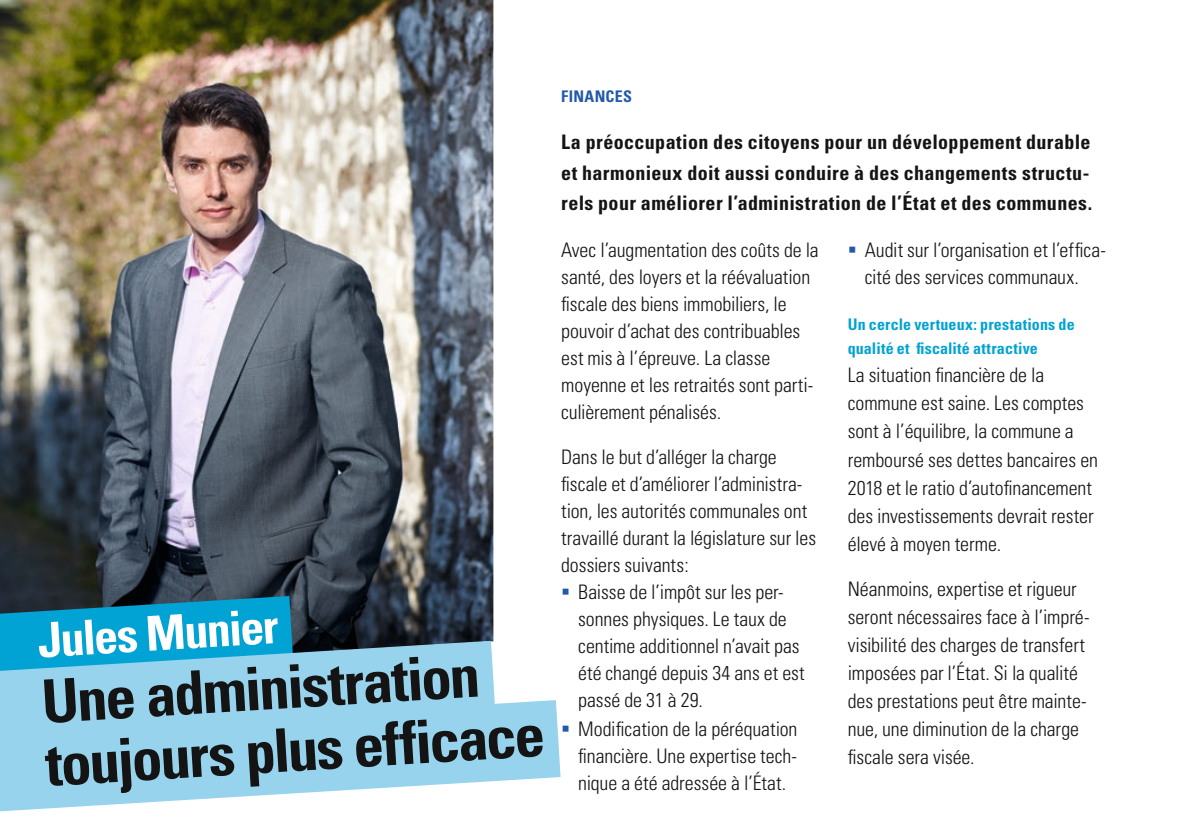
<style>
.page{position:relative;width:1191px;height:840px;background:#fff}
.page>*{position:absolute;margin:0;border:0;box-sizing:border-box;transform-origin:0 0}
.t1{font:700 condensed 60px/63px "Univers LT Std";color:#131413}
.t2{font:700 condensed 48px "Univers LT Std";color:#fff}
.TXT_courant{font:300 condensed 20px/27px "Univers LT Std";letter-spacing:-.005em;color:#131413}
.CHAPÒ{font:700 condensed 20px/30px "Univers LT Std";letter-spacing:.02em;color:#131413}
.SS_titre{font:700 condensed 16px/24px "Univers LT Std";letter-spacing:.01em;color:#00a3d3}
.dicastère{font:700 condensed 16px "Univers LT Std";letter-spacing:.025em;color:#225aa9}
.s1{color:#225aa9}
</style>
<div class="page">
<img style="left:0;top:0;width:493px;height:640px">
<svg style="left:0;top:595px;width:293px;height:45px"></svg>
<svg style="left:0;top:640px;width:495px;height:59px;fill:#97d3ed"></svg>
<svg style="left:0;top:699px;width:560px;height:111px;fill:#97d3ed"></svg>
<p class="t2" style="left:36px;top:611px;width:242px;rotate:-4deg">Jules Munier</p>
<p class="t1" style="left:39px;top:672px;width:502px;rotate:-4deg">Une administration toujours plus efficace</p>
<p class="dicastère" style="left:561px;top:87px;width:72px">FINANCES</p>
<p class="CHAPÒ" style="left:561px;top:127px;width:532px">La préoccupation des citoyens pour un développement durable et harmonieux doit aussi conduire à des changements structu&shy;rels pour améliorer l’administration de l’État et des communes.</p>
<p class="TXT_courant" style="left:561px;top:236px;width:259px">Avec l’augmentation des coûts de la santé, des loyers et la réévaluation fiscale des biens immobiliers, le pouvoir d’achat des contribuables est mis à l’épreuve. La classe moyenne et les retraités sont parti&shy;culièrement pénalisés.</p>
<p class="TXT_courant" style="left:561px;top:443px;width:256px">Dans le but d’alléger la charge fiscale et d’améliorer l’administra&shy;tion, les autorités communales ont travaillé durant la législature sur les dossiers suivants:</p>
<p class="TXT_courant" style="left:578px;top:578px;width:228px;text-indent:-17px"><span class="s1">▪</span> Baisse de l’impôt sur les per&shy;sonnes physiques. Le taux de centime additionnel n’avait pas été changé depuis 34 ans et est passé de 31 à 29.</p>
<p class="TXT_courant" style="left:578px;top:714px;width:221px;text-align:justify;text-indent:-17px"><span class="s1">▪</span> Modification de la péréquation financière. Une expertise tech&shy;nique a été adressée à l’État.</p>
<p class="TXT_courant" style="left:847px;top:236px;width:260px;text-align:center"><span class="s1">▪</span> Audit sur l’organisation et l’effica&shy;cité des services communaux.</p>
<p class="SS_titre" style="left:847px;top:312px;width:228px">Un cercle vertueux: prestations de qualité et fiscalité attractive</p>
<p class="TXT_courant" style="left:847px;top:361px;width:252px;line-height:28px">La situation financière de la commune est saine. Les comptes sont à l’équilibre, la commune a remboursé ses dettes bancaires en<br>2018 et le ratio d’autofinancement des investissements devrait rester élevé à moyen terme.</p>
<p class="TXT_courant" style="left:847px;top:574px;width:243px;line-height:28px">Néanmoins, expertise et rigueur seront nécessaires face à l’impré&shy;visibilité des charges de transfert imposées par l’État. Si la qualité des prestations peut être mainte&shy;nue, une diminution de la charge fiscale sera visée.</p>
</div>
